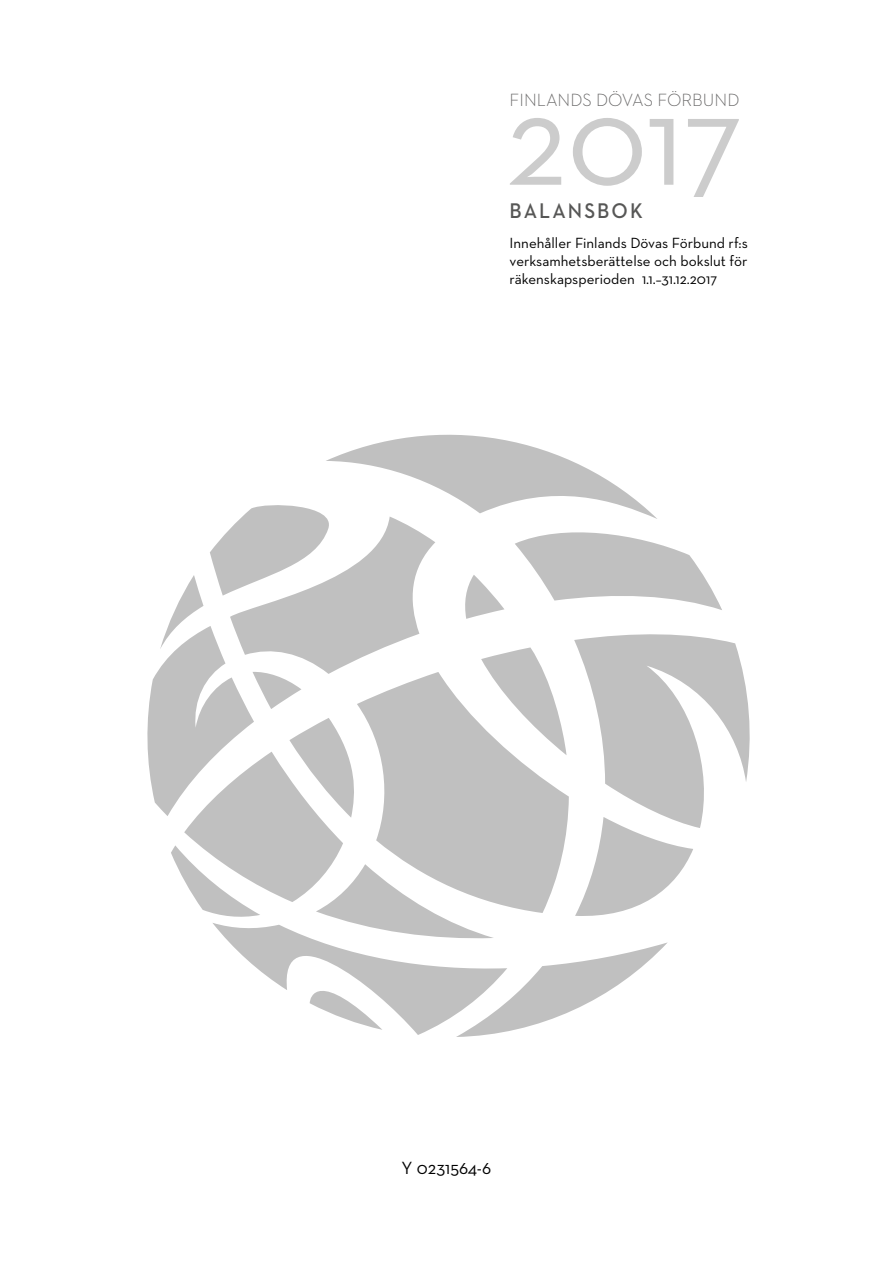
<style>
.page{position:relative;width:893px;height:1263px;background:#fff}
.page>*{position:absolute;margin:0;border:0;box-sizing:border-box;transform-origin:0 0}
.t1{font:130.5px "Neutraface 2 Text";color:#ccc}
.t2{font:600 21.6px "Neutraface 2 Text";letter-spacing:.1em;color:#575756;scale:.94 1}
.t3{font:300 18px "Neutraface 2 Text";color:#646363}
.t4{font:18px "Neutraface 2 Text";color:#000}
.t5{font:15px/18px "Neutra Text";color:#000;text-align:justify}
</style>
<div class="page">
<svg style="left:147px;top:435px;width:603px;height:602px"></svg>
<p class="t3" style="left:510px;top:88px;width:231px">FINLANDS DÖVAS FÖRBUND</p>
<h1 class="t1" style="left:506px;top:59px;width:238px">2017</h1>
<h2 class="t2" style="left:510px;top:197px;width:143px">BALANSBOK</h2>
<p class="t5" style="left:510px;top:233px;width:240px">Innehåller Finlands Dövas Förbund rf:s verksamhetsberättelse och bokslut för räkenskapsperioden 1.1.–31.12.2017</p>
<p class="t4" style="left:402px;top:1156px;width:91px">Y 0231564-6</p>
</div>
